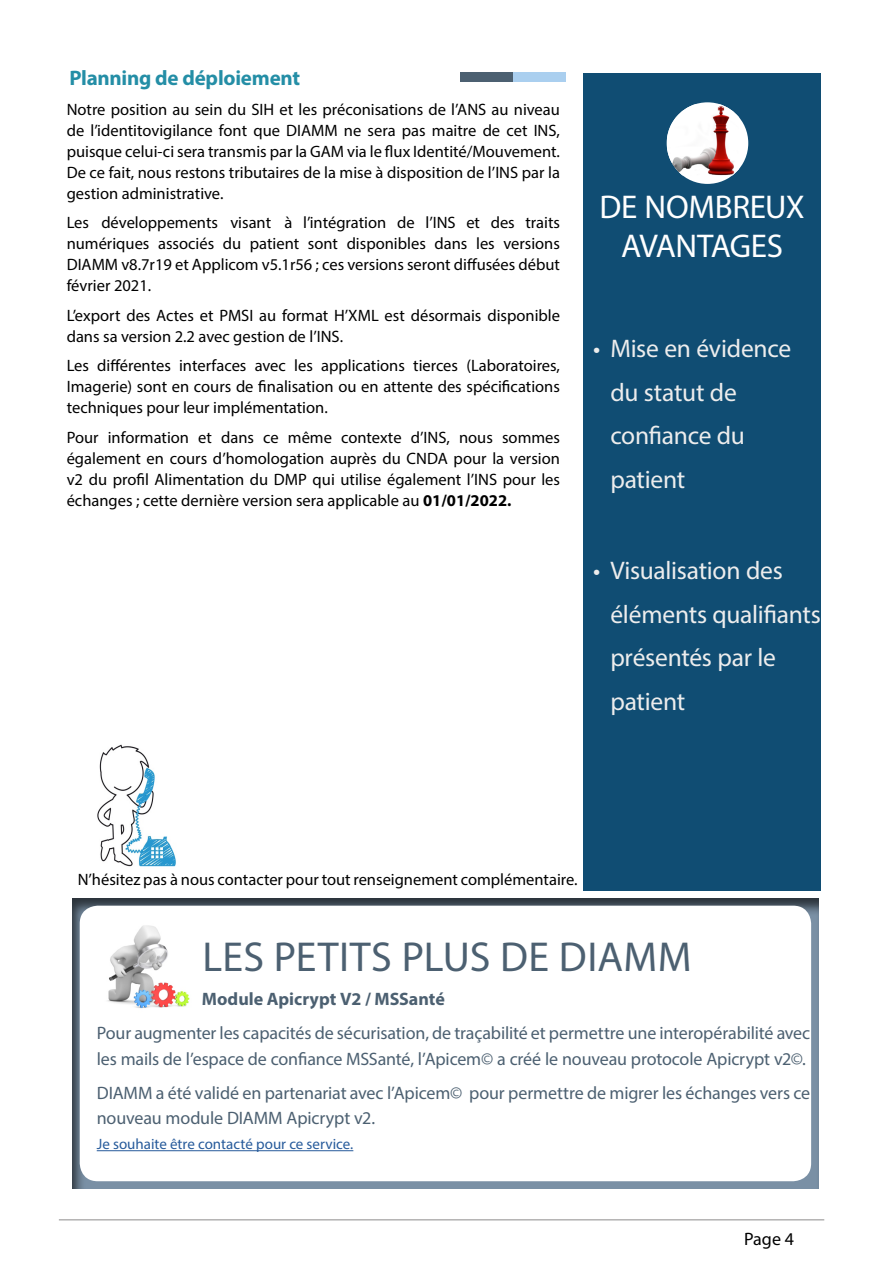
<style>
.page{position:relative;width:893px;height:1263px;background:#fff}
.page>*{position:absolute;margin:0;border:0;box-sizing:border-box;transform-origin:0 0}
.t1{font:42px "Myriad Pro";letter-spacing:.01em;color:#4c6071}
.t2{font:33px/39.6px "Myriad Pro";letter-spacing:-.01em;color:#fff;text-align:center}
.t3{font:25.5px/43.5px "Myriad Pro";letter-spacing:-.01em;color:#ededed}
.t4{font:700 21px "Myriad Pro";letter-spacing:-.01em;color:#248ea6}
.t5{font:18px/25.5px "Myriad Pro";letter-spacing:-.01em;color:#4c6071}
.t6{font:700 18px "Myriad Pro";color:#4c6071}
.t7{font:18px "Myriad Pro";color:#000}
.t8{font:16.5px/21px "Myriad Pro";color:#000;text-align:justify}
.t9{font:15px "Myriad Pro";color:#275b9b}
.s1{font-weight:700}
</style>
<div class="page">
<hr style="left:59px;top:1219px;width:765px;height:1px;background:#b3b2b2">
<div style="left:583px;top:73px;width:238px;height:818px;background:#104d73"></div>
<div style="left:667px;top:102px;width:81px;height:82px;background:#fff;border-radius:50%"></div>
<img style="left:667px;top:104px;width:72px;height:71px">
<div style="left:513px;top:72px;width:52px;height:10px;background:#aacfef"></div>
<div style="left:460px;top:72px;width:53px;height:10px;background:#4c6071"></div>
<img style="left:97px;top:744px;width:79px;height:123px">
<div style="left:59px;top:887px;width:772px;height:302px;background:#000;opacity:.65"></div>
<div style="left:80px;top:906px;width:731px;height:275px;background:#fff;border-radius:18px"></div>
<hr style="left:97px;top:1150px;width:256px;height:1px;background:#275b9b">
<img style="left:107px;top:925px;width:83px;height:84px">
<p class="t4" style="left:70px;top:64px;width:232px">Planning de déploiement</p>
<p class="t8" style="left:67px;top:98px;width:495px">Notre position au sein du SIH et les préconisations de l’ANS au niveau de l’identitovigilance font que DIAMM ne sera pas maitre de cet INS, puisque celui-ci sera transmis par la GAM via le flux Identité/Mouvement.<br>De ce fait, nous restons tributaires de la mise à disposition de l’INS par la gestion administrative.</p>
<p class="t8" style="left:67px;top:212px;width:495px">Les développements visant à l’intégration de l’INS et des traits numériques associés du patient sont disponibles dans les versions DIAMM v8.7r19 et Applicom v5.1r56 ; ces versions seront diffusées début février 2021.</p>
<p class="t8" style="left:67px;top:304px;width:495px">L’export des Actes et PMSI au format H’XML est désormais disponible dans sa version 2.2 avec gestion de l’INS.</p>
<p class="t8" style="left:67px;top:355px;width:495px">Les différentes interfaces avec les applications tierces (Laboratoires, Imagerie) sont en cours de finalisation ou en attente des spécifications techniques pour leur implémentation.</p>
<p class="t8" style="left:67px;top:426px;width:495px">Pour information et dans ce même contexte d’INS, nous sommes également en cours d’homologation auprès du CNDA pour la version v2 du profil Alimentation du DMP qui utilise également l’INS pour les échanges ; cette dernière version sera applicable au <span class="s1">01/01/2022.</span></p>
<h2 class="t2" style="left:600px;top:186px;width:207px">DE NOMBREUX<br>AVANTAGES</h2>
<h3 class="t3" style="left:610px;top:327px;width:182px;text-indent:-17px">• Mise en évidence du statut de confiance du patient</h3>
<h3 class="t3" style="left:610px;top:548px;width:212px;text-indent:-17px">• Visualisation des éléments qualifiants présentés par le patient</h3>
<p class="t8" style="left:78px;top:868px;width:501px">N’hésitez pas à nous contacter pour tout renseignement complémentaire.</p>
<h1 class="t1" style="left:202px;top:931px;width:491px">LES PETITS PLUS DE DIAMM</h1>
<p class="t6" style="left:202px;top:987px;width:244px">Module Apicrypt V2 / MSSanté</p>
<p class="t5" style="left:97px;top:1020px;width:715px">Pour augmenter les capacités de sécurisation, de traçabilité et permettre une interopérabilité avec les mails de l’espace de confiance MSSanté, l’Apicem© a créé le nouveau protocole Apicrypt v2©.</p>
<p class="t5" style="left:97px;top:1080px;width:715px">DIAMM a été validé en partenariat avec l’Apicem© pour permettre de migrer les échanges vers ce nouveau module DIAMM Apicrypt v2.</p>
<p class="t9" style="left:97px;top:1135px;width:258px">Je souhaite être contacté pour ce service.</p>
<p class="t7" style="left:744px;top:1227px;width:51px">Page 4</p>
</div>
